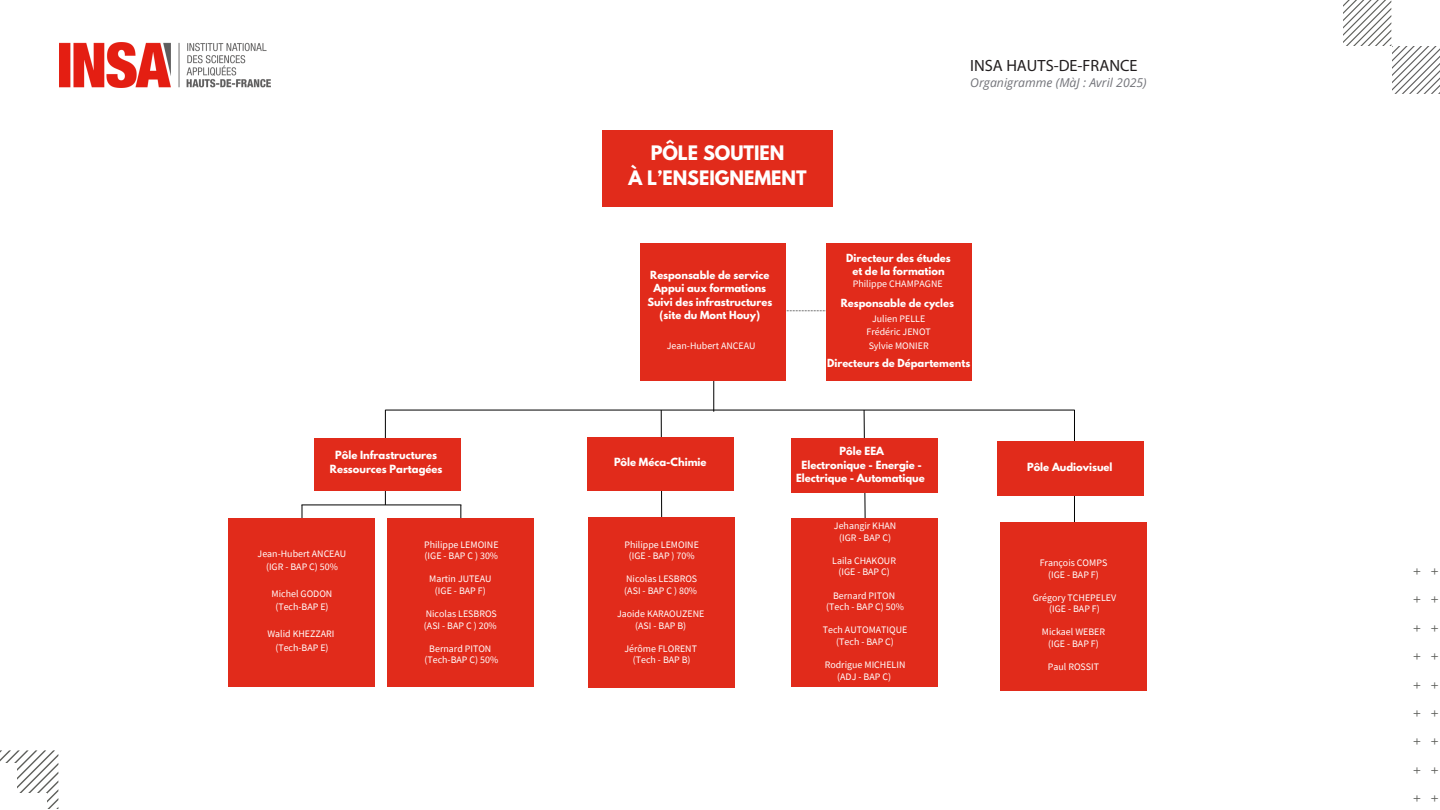
<style>
.page{position:relative;width:1440px;height:810px;background:#fff}
.page>*{position:absolute;margin:0;border:0;box-sizing:border-box;transform-origin:0 0}
.t1{font:700 17.7px/24.5px "League Spartan";color:#fff;text-align:center}
.t2{font:16.3px "Myriad Pro";color:#231f20}
.t3{font:13.1px "Source Serif Pro";color:#5e5f5b}
.t4{font:italic 12.2px "Open Sans";letter-spacing:.005em;color:#73747a}
.t5{font:700 10px/13.5px "League Spartan";color:#fff;text-align:center}
.t6{font:9.9px "Source Sans Pro";color:#fff}
.t7{font:700 9.9px/13.4px "League Spartan";color:#fff;text-align:center}
</style>
<div class="page">
<div style="left:602px;top:130px;width:231px;height:77px;background:#e12b1b"></div>
<svg style="left:786px;top:310px;width:40px;height:1px"></svg>
<hr style="left:713px;top:311px;width:1px;height:101px;background:#000">
<div style="left:640px;top:243px;width:146px;height:138px;background:#e12b1b"></div>
<div style="left:826px;top:243px;width:146px;height:138px;background:#e12b1b"></div>
<svg style="left:660px;top:409px;width:2px;height:109px"></svg>
<div style="left:587px;top:437px;width:147px;height:54px;background:#e12b1b"></div>
<hr style="left:385px;top:410px;width:1px;height:95px;background:#000">
<hr style="left:1074px;top:410px;width:1px;height:129px;background:#000">
<hr style="left:385px;top:410px;width:689px;height:1px;background:#000">
<svg style="left:863px;top:409px;width:3px;height:110px"></svg>
<div style="left:791px;top:438px;width:146px;height:54px;background:#e12b1b"></div>
<div style="left:997px;top:441px;width:147px;height:55px;background:#e12b1b"></div>
<div style="left:314px;top:438px;width:147px;height:53px;background:#e12b1b"></div>
<hr style="left:302px;top:505px;width:1px;height:95px;background:#000">
<div style="left:228px;top:518px;width:147px;height:169px;background:#e12b1b"></div>
<hr style="left:460px;top:505px;width:1px;height:95px;background:#000">
<div style="left:388px;top:518px;width:146px;height:169px;background:#e12b1b"></div>
<div style="left:588px;top:518px;width:146px;height:170px;background:#e12b1b"></div>
<div style="left:791px;top:519px;width:146px;height:168px;background:#e12b1b"></div>
<div style="left:1001px;top:522px;width:146px;height:169px;background:#e12b1b"></div>
<hr style="left:301px;top:505px;width:160px;height:1px;background:#000">
<svg style="left:0;top:751px;width:58px;height:57px"></svg>
<div style="left:0;top:764px;width:17px;height:46px;background:#fff"></div>
<div style="left:0;top:793px;width:47px;height:17px;background:#fff"></div>
<img style="left:59px;top:42px;width:211px;height:45px">
<svg style="left:1343px;top:0;width:97px;height:94px"></svg>
<h3 class="t1" style="left:629px;top:143px;width:179px">PÔLE SOUTIEN<br>À L’ENSEIGNEMENT</h3>
<p class="t2" style="left:970px;top:59px;width:169px">INSA HAUTS-DE-FRANCE</p>
<p class="t4" style="left:970px;top:74px;width:178px">Organigramme (MàJ : Avril 2025)</p>
<p class="t7" style="left:647px;top:269px;width:126px">Responsable de service<br>Appui aux formations<br>Suivi des infrastructures</p>
<h2 class="t7" style="left:660px;top:310px;width:102px">(site du Mont Houy)</h2>
<p class="t6" style="left:667px;top:339px;width:90px">Jean-Hubert ANCEAU</p>
<h1 class="t7" style="left:846px;top:253px;width:106px">Directeur des études</h1>
<p class="t7" style="left:852px;top:266px;width:94px">et de la formation</p>
<h4 class="t6" style="left:853px;top:278px;width:91px">Philippe CHAMPAGNE</h4>
<p class="t7" style="left:841px;top:298px;width:115px">Responsable de cycles</p>
<p class="t6" style="left:872px;top:312px;width:55px">Julien PELLE</p>
<h4 class="t6" style="left:867px;top:325px;width:66px">Frédéric JENOT</h4>
<h4 class="t6" style="left:869px;top:339px;width:62px">Sylvie MONIER</h4>
<p class="t7" style="left:827px;top:357px;width:145px">Directeurs de Départements</p>
<p class="t5" style="left:315px;top:452px;width:143px">Responsable Cellule Stages</p>
<p class="t5" style="left:614px;top:457px;width:94px">Pôle Méca-Chimie</p>
<h4 class="t5" style="left:796px;top:446px;width:130px">Pôle EEA<br>Electronique - Energie -<br>Electrique - Automatique</h4>
<p class="t5" style="left:330px;top:450px;width:114px">Pôle Infrastructures<br>Ressources Partagées</p>
<p class="t6" style="left:258px;top:547px;width:90px">Jean-Hubert ANCEAU</p>
<p class="t6" style="left:266px;top:560px;width:73px">(IGR - BAP C) 50%</p>
<h4 class="t6" style="left:272px;top:587px;width:62px">Michel GODON</h4>
<h4 class="t6" style="left:275px;top:601px;width:55px">(Tech-BAP E)</h4>
<h4 class="t6" style="left:268px;top:627px;width:68px">Walid KHEZZARI</h4>
<h4 class="t6" style="left:275px;top:641px;width:55px">(Tech-BAP E)</h4>
<h4 class="t6" style="left:424px;top:538px;width:76px">Philippe LEMOINE</h4>
<p class="t6" style="left:425px;top:549px;width:75px">(IGE - BAP C ) 30%</p>
<p class="t6" style="left:429px;top:572px;width:64px">Martin JUTEAU</p>
<p class="t6" style="left:435px;top:584px;width:52px">(IGE - BAP F)</p>
<p class="t6" style="left:426px;top:607px;width:73px">Nicolas LESBROS</p>
<p class="t6" style="left:424px;top:619px;width:74px">(ASI - BAP C ) 20%</p>
<p class="t6" style="left:429px;top:642px;width:64px">Bernard PITON</p>
<p class="t6" style="left:424px;top:653px;width:75px">(Tech-BAP C) 50%</p>
<p class="t6" style="left:625px;top:538px;width:76px">Philippe LEMOINE</p>
<p class="t6" style="left:629px;top:550px;width:67px">(IGE - BAP ) 70%</p>
<p class="t6" style="left:626px;top:573px;width:73px">Nicolas LESBROS</p>
<p class="t6" style="left:624px;top:584px;width:74px">(ASI - BAP C ) 80%</p>
<p class="t6" style="left:617px;top:607px;width:89px">Jaoide KARAOUZENE</p>
<p class="t6" style="left:635px;top:619px;width:53px">(ASI - BAP B)</p>
<p class="t6" style="left:624px;top:642px;width:74px">Jérôme FLORENT</p>
<p class="t6" style="left:633px;top:654px;width:59px">(Tech - BAP B)</p>
<p class="t6" style="left:834px;top:519px;width:64px">Jehangir KHAN</p>
<p class="t6" style="left:839px;top:531px;width:53px">(IGR - BAP C)</p>
<p class="t6" style="left:832px;top:554px;width:65px">Laila CHAKOUR</p>
<p class="t6" style="left:838px;top:566px;width:53px">(IGE - BAP C)</p>
<p class="t6" style="left:833px;top:589px;width:64px">Bernard PITON</p>
<p class="t6" style="left:826px;top:600px;width:79px">(Tech - BAP C) 50%</p>
<p class="t6" style="left:823px;top:624px;width:86px">Tech AUTOMATIQUE</p>
<p class="t6" style="left:836px;top:635px;width:59px">(Tech - BAP C)</p>
<p class="t6" style="left:825px;top:658px;width:82px">Rodrigue MICHELIN</p>
<p class="t6" style="left:837px;top:670px;width:55px">(ADJ - BAP C)</p>
<p class="t5" style="left:1027px;top:461px;width:87px">Pôle Audiovisuel</p>
<p class="t6" style="left:1040px;top:556px;width:69px">François COMPS</p>
<p class="t6" style="left:1048px;top:568px;width:52px">(IGE - BAP F)</p>
<p class="t6" style="left:1033px;top:591px;width:85px">Grégory TCHEPELEV</p>
<p class="t6" style="left:1049px;top:603px;width:52px">(IGE - BAP F)</p>
<p class="t6" style="left:1042px;top:626px;width:65px">Mickael WEBER</p>
<p class="t6" style="left:1048px;top:637px;width:52px">(IGE - BAP F)</p>
<p class="t6" style="left:1048px;top:660px;width:53px">Paul ROSSIT</p>
<p class="t3" style="left:1425px;top:568px;width:8px;rotate:90deg">+</p>
<p class="t3" style="left:1425px;top:596px;width:8px;rotate:90deg">+</p>
<p class="t3" style="left:1425px;top:625px;width:8px;rotate:90deg">+</p>
<p class="t3" style="left:1425px;top:653px;width:8px;rotate:90deg">+</p>
<p class="t3" style="left:1425px;top:682px;width:8px;rotate:90deg">+</p>
<p class="t3" style="left:1425px;top:710px;width:8px;rotate:90deg">+</p>
<p class="t3" style="left:1425px;top:738px;width:8px;rotate:90deg">+</p>
<p class="t3" style="left:1425px;top:767px;width:8px;rotate:90deg">+</p>
<p class="t3" style="left:1425px;top:795px;width:8px;rotate:90deg">+</p>
<p class="t3" style="left:1442px;top:568px;width:8px;rotate:90deg">+</p>
<p class="t3" style="left:1442px;top:596px;width:8px;rotate:90deg">+</p>
<p class="t3" style="left:1442px;top:625px;width:8px;rotate:90deg">+</p>
<p class="t3" style="left:1442px;top:653px;width:8px;rotate:90deg">+</p>
<p class="t3" style="left:1442px;top:682px;width:8px;rotate:90deg">+</p>
<p class="t3" style="left:1442px;top:710px;width:8px;rotate:90deg">+</p>
<p class="t3" style="left:1442px;top:738px;width:8px;rotate:90deg">+</p>
<p class="t3" style="left:1442px;top:767px;width:8px;rotate:90deg">+</p>
<p class="t3" style="left:1442px;top:795px;width:8px;rotate:90deg">+</p>
</div>
